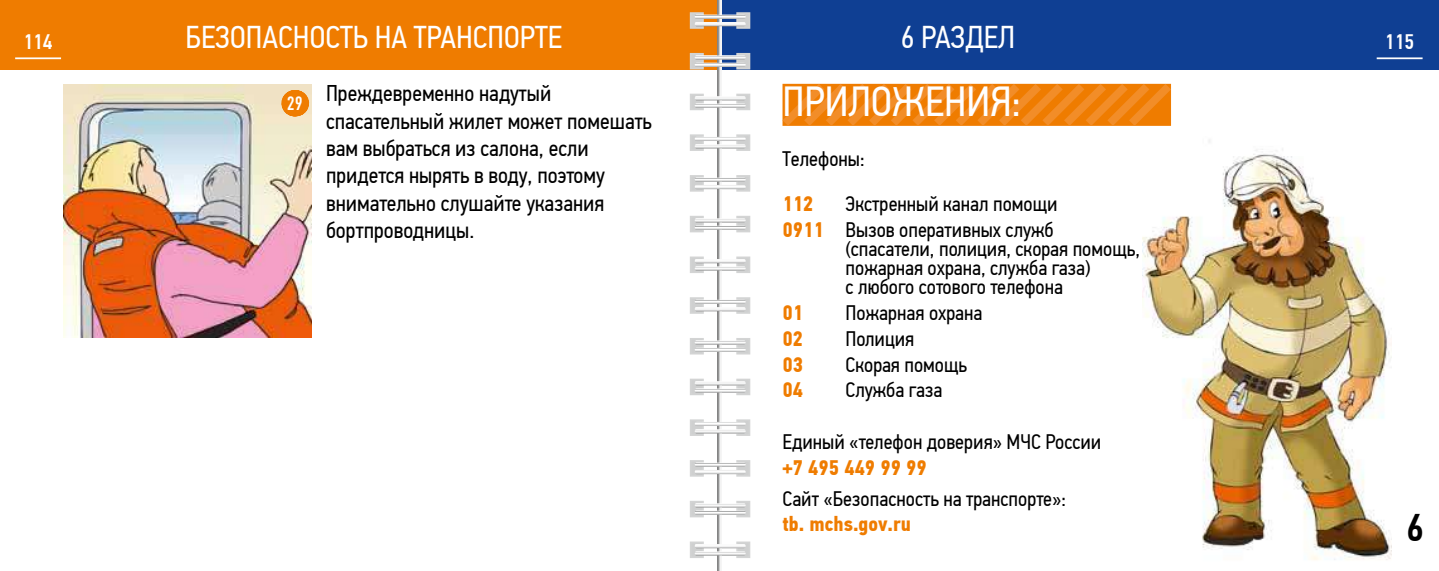
<style>
.page{position:relative;width:1439px;height:571px;background:#fff}
.page>*{position:absolute;margin:0;border:0;box-sizing:border-box;transform-origin:0 0}
.t1{font:42px "PF Din Text Cond Pro";color:#fff}
.t2{font:500 38.5px "PF Din Text Cond Pro";color:#000}
.t3{font:31.5px "PF Din Text Cond Pro";color:#fff}
.t4{font:22.75px/27.3px "PF Din Text Cond Pro";color:#000}
.t5{font:21px/19.2px "PF Din Text Cond Pro";color:#000;text-align:right}
.t6{font:700 21px "PF Din Text Cond Pro";color:#ef7c00}
.t7{font:500 21px "PF Din Text Cond Pro";color:#fff}
.s1{font-weight:700;color:#ef7c00}
.s2{font-weight:400;color:#000}
</style>
<div class="page">
<img style="left:1142px;top:140px;width:249px;height:420px">
<img style="left:63px;top:84px;width:248px;height:254px">
<div style="left:0;top:0;width:719px;height:69px;background:#ef7c00"></div>
<div style="left:719px;top:0;width:720px;height:69px;background:#0f3f93"></div>
<svg style="left:294px;top:90px;width:2px;height:26px"></svg>
<svg style="left:782px;top:83px;width:390px;height:43px;background:#f08616"></svg>
<hr style="left:15px;top:57px;width:46px;height:2px;background:#fff">
<hr style="left:1376px;top:57px;width:46px;height:2px;background:#fff">
<div style="left:690px;top:12px;width:14px;height:17px;background:#cfd0d0;border:2px solid #d3d4d4"></div>
<div style="left:690px;top:53px;width:14px;height:16px;background:#cfd0d0"></div>
<div style="left:690px;top:94px;width:14px;height:16px;background:#cfd0d0"></div>
<div style="left:690px;top:134px;width:14px;height:17px;background:#cfd0d0;border:2px solid #d3d4d4"></div>
<div style="left:690px;top:175px;width:14px;height:16px;background:#cfd0d0"></div>
<div style="left:690px;top:216px;width:14px;height:16px;background:#cfd0d0"></div>
<div style="left:690px;top:256px;width:14px;height:17px;background:#cfd0d0;border:2px solid #d3d4d4"></div>
<div style="left:690px;top:297px;width:14px;height:17px;background:#cfd0d0;border:2px solid #d3d4d4"></div>
<div style="left:690px;top:338px;width:14px;height:16px;background:#cfd0d0"></div>
<div style="left:690px;top:378px;width:14px;height:17px;background:#cfd0d0;border:2px solid #d3d4d4"></div>
<div style="left:690px;top:419px;width:14px;height:17px;background:#cfd0d0;border:2px solid #d3d4d4"></div>
<div style="left:690px;top:460px;width:14px;height:16px;background:#cfd0d0"></div>
<div style="left:690px;top:500px;width:14px;height:17px;background:#cfd0d0;border:2px solid #d3d4d4"></div>
<div style="left:690px;top:541px;width:14px;height:17px;background:#cfd0d0;border:2px solid #d3d4d4"></div>
<svg style="left:718px;top:0;width:4px;height:570px"></svg>
<svg style="left:736px;top:12px;width:14px;height:17px"></svg>
<svg style="left:695px;top:15px;width:50px;height:11px"></svg>
<svg style="left:736px;top:53px;width:14px;height:16px"></svg>
<svg style="left:695px;top:55px;width:50px;height:12px"></svg>
<svg style="left:736px;top:94px;width:14px;height:16px"></svg>
<svg style="left:695px;top:96px;width:50px;height:12px"></svg>
<svg style="left:736px;top:134px;width:14px;height:17px"></svg>
<svg style="left:695px;top:137px;width:50px;height:11px"></svg>
<svg style="left:736px;top:175px;width:14px;height:16px"></svg>
<svg style="left:695px;top:177px;width:50px;height:12px"></svg>
<div style="left:736px;top:216px;width:14px;height:16px;background:#cfd0d0"></div>
<svg style="left:695px;top:218px;width:50px;height:12px"></svg>
<div style="left:736px;top:256px;width:14px;height:17px;background:#cfd0d0;border:2px solid #d3d4d4"></div>
<svg style="left:695px;top:259px;width:50px;height:11px"></svg>
<svg style="left:736px;top:297px;width:14px;height:17px"></svg>
<svg style="left:695px;top:299px;width:50px;height:12px"></svg>
<svg style="left:736px;top:338px;width:14px;height:16px"></svg>
<svg style="left:695px;top:340px;width:50px;height:12px"></svg>
<div style="left:736px;top:378px;width:14px;height:17px;background:#cfd0d0;border:2px solid #d3d4d4"></div>
<svg style="left:695px;top:381px;width:50px;height:11px"></svg>
<svg style="left:736px;top:419px;width:14px;height:17px"></svg>
<svg style="left:695px;top:422px;width:50px;height:11px"></svg>
<svg style="left:736px;top:460px;width:14px;height:16px"></svg>
<svg style="left:695px;top:462px;width:50px;height:12px"></svg>
<div style="left:736px;top:500px;width:14px;height:17px;background:#cfd0d0;border:2px solid #d3d4d4"></div>
<svg style="left:695px;top:503px;width:50px;height:11px"></svg>
<div style="left:736px;top:541px;width:14px;height:17px;background:#cfd0d0;border:2px solid #d3d4d4"></div>
<svg style="left:695px;top:544px;width:50px;height:11px"></svg>
<p class="t7" style="left:23px;top:29px;width:31px">114</p>
<h3 class="t3" style="left:186px;top:19px;width:378px">Безопасность на транспорте</h3>
<h3 class="t3" style="left:900px;top:19px;width:116px">6 раздел</h3>
<p class="t7" style="left:1385px;top:29px;width:31px">115</p>
<p class="t4" style="left:326px;top:80px;width:327px;text-indent:-39px"><sub>29</sub> Пpеждевpеменно надутый спасательный жилет может помешать вам выбраться из салона, если придется нырять в воду, поэтому внимательно слушайте указания бортпроводницы.</p>
<h1 class="t1" style="left:782px;top:77px;width:24px">ПРИЛОЖЕНИ</h1>
<h1 class="t1" style="left:990px;top:77px;width:32px">Я:</h1>
<p class="t5" style="left:782px;top:149px;width:84px">Телефоны:</p>
<p class="t6" style="left:782px;top:191px;width:32px">112</p>
<p class="t5" style="left:782px;top:191px;width:277px;line-height:25.7px">Экстренный канал помощи<br><span class="s1">0911</span> Вызов оперативных служб</p>
<p class="t5" style="left:845px;top:239px;width:296px;text-align:left">(спасатели, полиция, скорая помощь, пожарная охрана, служба газа)<br>с любого сотового телефона</p>
<p class="t6" style="left:782px;top:300px;width:48px">01 <span class="s2">П</span></p>
<p class="t5" style="left:856px;top:303px;width:127px">ожарная охрана</p>
<p class="t6" style="left:782px;top:326px;width:48px">02 <span class="s2">П</span></p>
<p class="t5" style="left:856px;top:329px;width:59px">олиция</p>
<p class="t6" style="left:782px;top:351px;width:48px">03 <span class="s2">С</span></p>
<p class="t5" style="left:855px;top:354px;width:113px">корая помощь</p>
<p class="t6" style="left:782px;top:377px;width:48px">04 <span class="s2">С</span></p>
<p class="t5" style="left:855px;top:380px;width:88px">лужба газа</p>
<p class="t5" style="left:782px;top:432px;width:320px">Единый «телефон доверия» МЧС России</p>
<p class="t6" style="left:782px;top:454px;width:146px">+7 495 449 99 99</p>
<p class="t5" style="left:782px;top:489px;width:285px">Сайт «Безопасность на транспорте»:</p>
<p class="t6" style="left:782px;top:511px;width:130px">tb. mchs.gov.ru</p>
<h2 class="t2" style="left:1406px;top:504px;width:19px">6</h2>
</div>
